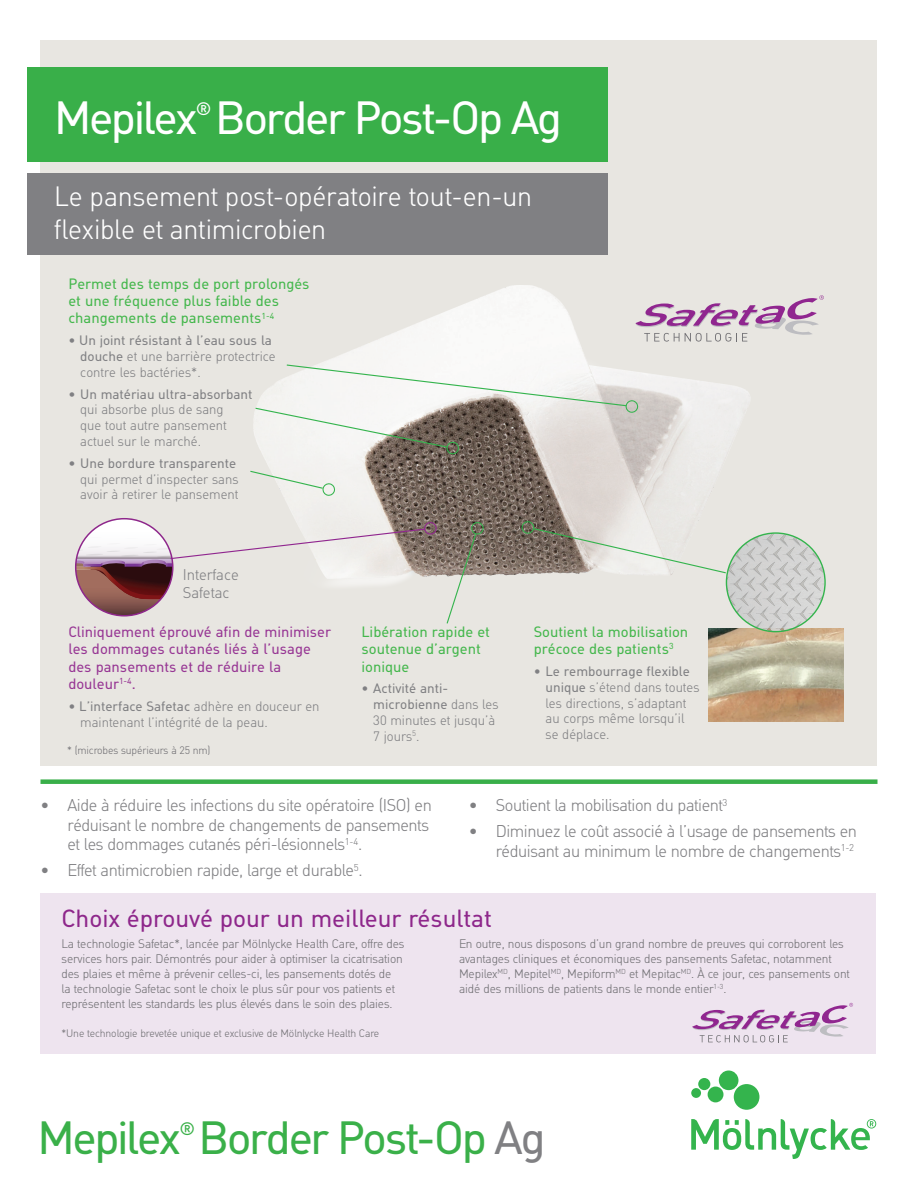
<style>
.page{position:relative;width:918px;height:1188px;background:#fff}
.page>*{position:absolute;margin:0;border:0;box-sizing:border-box;transform-origin:0 0}
.t1{font:45px "MHC Din";letter-spacing:-.05em;color:#fff}
.t2{font:45px "MHC Din";letter-spacing:-.05em;color:#3ab049}
.t3{font:300 27px/32.4px "MHC Din";letter-spacing:-.01em;color:#fff}
.t4{font:24px "MHC Din";color:#8e278b}
.t5{font:17.55px "MHC Din";color:#fff}
.t6{font:17.55px "MHC Din";color:#3ab049}
.t7{font:300 16.5px/19.5px "MHC Din";letter-spacing:-.025em;color:#808083}
.Bröd{font:300 15px/18px "MHC Din";color:#808083}
.Bröd-2{font:14.55px/17.4px "MHC Din";color:#44b74c}
.Bröd-3{font:14.55px/17.4px "MHC Din";color:#973694}
.Bröd-4{font:300 13.2px/15.8px "MHC Din";color:#808083}
.Bröd-5{font:13.2px "MHC Din";color:#808083}
.t8{font:300 12px/15px "MHC Din";letter-spacing:-.01em;color:#717074}
.t9{font:300 10.5px "MHC Din";letter-spacing:-.01em;color:#717074}
.s1{font-weight:400}
.s2{color:#808083}
</style>
<div class="page">
<div style="left:40px;top:40px;width:838px;height:726px;background:#e8e6e1"></div>
<img style="left:253px;top:285px;width:510px;height:311px">
<img style="left:708px;top:629px;width:135px;height:93px">
<img style="left:726px;top:533px;width:99px;height:99px;border-radius:49px">
<div style="left:27px;top:68px;width:581px;height:94px;background:#39af49"></div>
<div style="left:27px;top:174px;width:581px;height:81px;background:#808083"></div>
<svg style="left:691px;top:1071px;width:185px;height:88px"></svg>
<div style="left:625px;top:400px;width:14px;height:13px;border:1px solid #34b44d;border-radius:5px"></div>
<svg style="left:254px;top:364px;width:374px;height:92px"></svg>
<div style="left:40px;top:779px;width:838px;height:5px;background:#39af49"></div>
<svg style="left:250px;top:470px;width:86px;height:27px"></svg>
<div style="left:424px;top:522px;width:13px;height:13px;border:1px solid #90268f;border-radius:5px"></div>
<svg style="left:76px;top:519px;width:350px;height:97px"></svg>
<svg style="left:446px;top:521px;width:39px;height:103px"></svg>
<svg style="left:520px;top:520px;width:207px;height:54px"></svg>
<svg style="left:635px;top:295px;width:189px;height:47px"></svg>
<div style="left:40px;top:894px;width:836px;height:160px;background:#eee4ef"></div>
<svg style="left:692px;top:1003px;width:161px;height:39px"></svg>
<p class="t1" style="left:54px;top:91px;width:510px">Mepilex Border Post-Op Ag</p>
<p class="t5" style="left:196px;top:98px;width:17px">®</p>
<p class="t3" style="left:54px;top:181px;width:480px">Le pansement post-opératoire tout-en-un flexible et antimicrobien</p>
<p class="Bröd-2" style="left:68px;top:275px;width:243px">Permet des temps de port prolongés et une fréquence plus faible des changements de pansements<sup>1-4</sup></p>
<p class="Bröd-4" style="left:80px;top:333px;width:197px;text-indent:-12px">• <span class="s1">Un joint résistant à l’eau sous la douche</span> et une barrière protectrice contre les bactéries*.</p>
<p class="Bröd-5" style="left:68px;top:386px;width:185px">• Un matériau ultra-absorbant</p>
<p class="Bröd-4" style="left:80px;top:402px;width:145px">qui absorbe plus de sang</p>
<p class="Bröd-4" style="left:80px;top:418px;width:148px">que tout autre pansement</p>
<p class="Bröd-4" style="left:80px;top:434px;width:122px">actuel sur le marché.</p>
<p class="Bröd-5" style="left:68px;top:455px;width:169px">• Une bordure transparente</p>
<p class="Bröd-4" style="left:80px;top:471px;width:160px">qui permet d’inspecter sans</p>
<p class="Bröd-4" style="left:80px;top:487px;width:160px">avoir à retirer le pansement</p>
<p class="Bröd" style="left:183px;top:566px;width:57px">Interface<br>Safetac</p>
<p class="Bröd-3" style="left:68px;top:623px;width:264px">Cliniquement éprouvé afin de minimiser les dommages cutanés liés à l’usage des pansements et de réduire la douleur<sup>1-4</sup>.</p>
<p class="Bröd-4" style="left:80px;top:698px;width:241px;text-indent:-12px">• <span class="s1">L’interface Safetac</span> adhère en douceur en maintenant l’intégrité de la peau.</p>
<p class="t9" style="left:67px;top:744px;width:145px">* (microbes supérieurs à 25 nm)</p>
<p class="Bröd-2" style="left:361px;top:623px;width:130px">Libération rapide et soutenue d’argent ionique</p>
<p class="Bröd-4" style="left:373px;top:681px;width:127px;text-indent:-12px">• <span class="s1">Activité anti&shy;microbienne</span> dans les<br>30 minutes et jusqu’à<br>7 jours<sup>5</sup>.</p>
<p class="Bröd-2" style="left:534px;top:623px;width:156px">Soutient la mobilisation précoce des patients<sup>3</sup></p>
<p class="Bröd-4" style="left:546px;top:664px;width:156px;text-indent:-12px">• <span class="s1">Le rembourrage flexible unique</span> s’étend dans toutes les directions, s’adaptant au corps même lorsqu’il se déplace.</p>
<p class="t7" style="left:68px;top:796px;width:366px;text-indent:-27px">• Aide à réduire les infections du site opératoire (ISO) en réduisant le nombre de changements de pansements et les dommages cutanés péri-lésionnels<sup>1-4</sup>.</p>
<p class="t7" style="left:40px;top:861px;width:324px">• Effet antimicrobien rapide, large et durable<sup>5</sup>.</p>
<p class="t7" style="left:469px;top:796px;width:260px">• Soutient la mobilisation du patient<sup>3</sup></p>
<p class="t7" style="left:469px;top:822px;width:390px;text-align:right">• Diminuez le coût associé à l’usage de pansements en réduisant au minimum le nombre de changements<sup>1-2</sup></p>
<p class="t4" style="left:62px;top:904px;width:432px">Choix éprouvé pour un meilleur résultat</p>
<p class="t8" style="left:62px;top:937px;width:345px">La technologie Safetac*, lancée par Mölnlycke Health Care, offre des services hors pair. Démontrés pour aider à optimiser la cicatrisation des plaies et même à prévenir celles-ci, les pansements dotés de<br>la technologie Safetac sont le choix le plus sûr pour vos patients et représentent les standards les plus élevés dans le soin des plaies.</p>
<p class="t8" style="left:459px;top:937px;width:392px">En outre, nous disposons d’un grand nombre de preuves qui corroborent les avantages cliniques et économiques des pansements Safetac, notamment Mepilex<sup>MD</sup>, Mepitel<sup>MD</sup>, Mepiform<sup>MD</sup> et Mepitac<sup>MD</sup>. À ce jour, ces pansements ont aidé des millions de patients dans le monde entier<sup>1-3</sup>.</p>
<p class="t9" style="left:62px;top:1028px;width:319px">*Une technologie brevetée unique et exclusive de Mölnlycke Health Care</p>
<p class="t2" style="left:38px;top:1111px;width:510px">Mepilex Border Post-Op <span class="s2">Ag</span></p>
<p class="t6" style="left:179px;top:1118px;width:17px">®</p>
</div>
